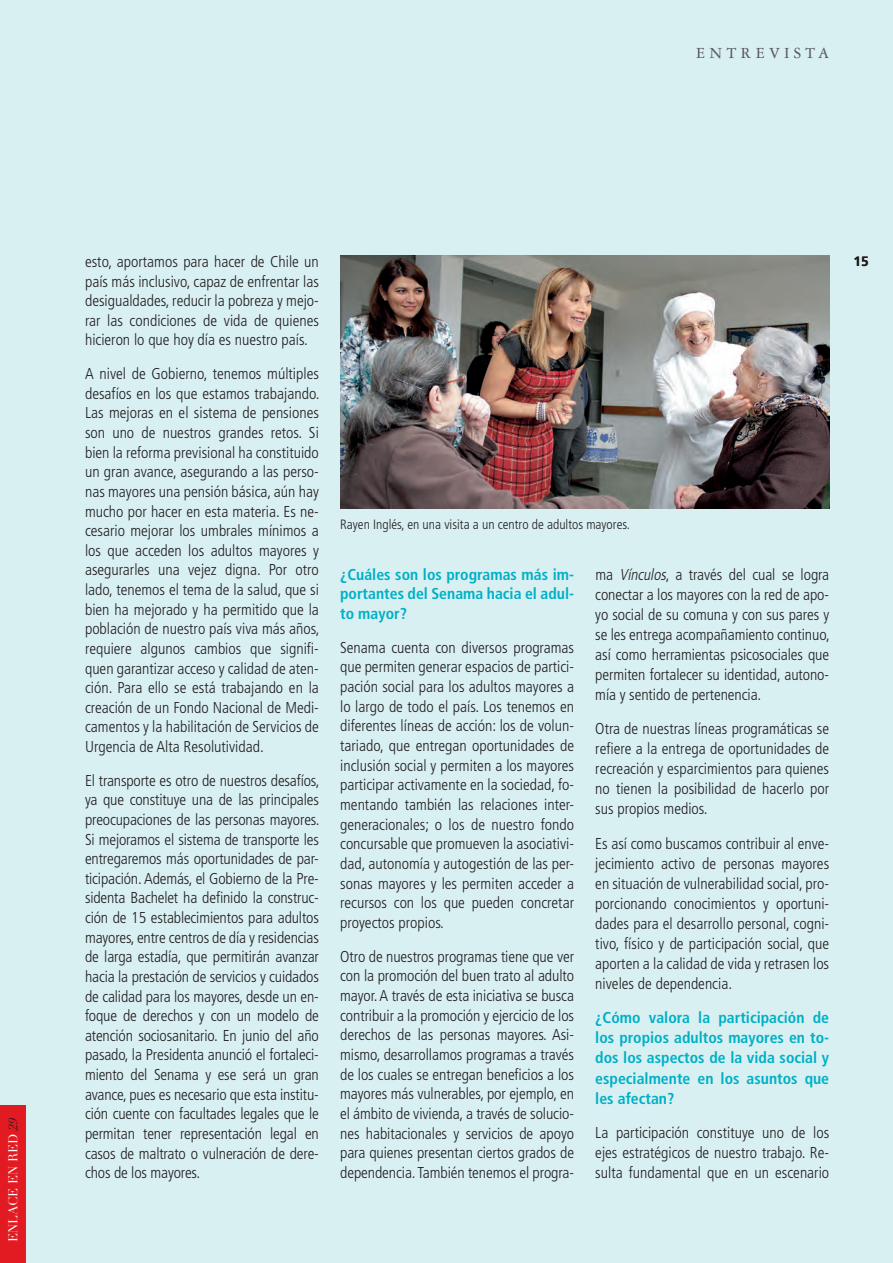
<style>
.page{position:relative;width:893px;height:1263px;background:#d9f0f3}
.page>*{position:absolute;margin:0;border:0;box-sizing:border-box;transform-origin:0 0}
.t1{font:16.5px "Garamond 3 LT Std";letter-spacing:.25em;color:#57585a}
.t2{font:300 condensed 15.75px/19.6px "Frutiger";color:#231f20;text-align:justify}
.t3{font:700 condensed 15.75px/20.1px "Frutiger";color:#00b0c5;text-align:justify}
.t4{font:300 condensed 13.5px "Frutiger";color:#231f20}
.t5{font:700 13.5px "Frutiger";color:#231f20}
.t6{font:12.75px "Didot LH";color:#fff}
.s1{font-style:italic;color:#231f20}
.s2{font-style:italic}
</style>
<div class="page">
<img style="left:340px;top:255px;width:489px;height:253px">
<div style="left:0;top:1106px;width:26px;height:157px;background:#e21a21"></div>
<p class="t1" style="left:696px;top:45px;width:135px">ENTREVISTA</p>
<p class="t6" style="left:6px;top:1242px;width:126px;rotate:-90deg">enlace en red <span class="s1">29</span></p>
<p class="t2" style="left:85px;top:252px;width:235px">esto, aportamos para hacer de Chile un país más inclusivo, capaz de enfrentar las desigualdades, reducir la pobreza y mejo&shy;rar las condiciones de vida de quienes hicieron lo que hoy día es nuestro país.</p>
<p class="t2" style="left:85px;top:364px;width:236px">A nivel de Gobierno, tenemos múltiples desafíos en los que estamos trabajando.<br>Las mejoras en el sistema de pensiones son uno de nuestros grandes retos. Si bien la reforma previsional ha constituido un gran avance, asegurando a las perso&shy;nas mayores una pensión básica, aún hay mucho por hacer en esta materia. Es ne&shy;cesario mejorar los umbrales mínimos a los que acceden los adultos mayores y asegurarles una vejez digna. Por otro lado, tenemos el tema de la salud, que si bien ha mejorado y ha permitido que la población de nuestro país viva más años, requiere algunos cambios que signifi&shy;quen garantizar acceso y calidad de aten&shy;ción. Para ello se está trabajando en la creación de un Fondo Nacional de Medi&shy;camentos y la habilitación de Servicios de Urgencia de Alta Resolutividad.</p>
<p class="t2" style="left:85px;top:771px;width:236px">El transporte es otro de nuestros desafíos, ya que constituye una de las principales preocupaciones de las personas mayores.<br>Si mejoramos el sistema de transporte les entregaremos más oportunidades de par&shy;ticipación. Además, el Gobierno de la Pre&shy;sidenta Bachelet ha definido la construc&shy;ción de 15 establecimientos para adultos mayores, entre centros de día y residencias de larga estadía, que permitirán avanzar hacia la prestación de servicios y cuidados de calidad para los mayores, desde un en&shy;foque de derechos y con un modelo de atención sociosanitario. En junio del año pasado, la Presidenta anunció el fortaleci&shy;miento del Senama y ese será un gran avance, pues es necesario que esta institu&shy;ción cuente con facultades legales que le permitan tener representación legal en casos de maltrato o vulneración de dere&shy;chos de los mayores.</p>
<p class="t4" style="left:340px;top:517px;width:291px">Rayen Inglés, en una visita a un centro de adultos mayores.</p>
<p class="t3" style="left:340px;top:564px;width:235px;line-height:19.6px">¿Cuáles son los programas más im&shy;portantes del Senama hacia el adul&shy;to mayor?</p>
<p class="t2" style="left:340px;top:637px;width:235px">Senama cuenta con diversos programas que permiten generar espacios de partici&shy;pación social para los adultos mayores a lo largo de todo el país. Los tenemos en diferentes líneas de acción: los de volun&shy;tariado, que entregan oportunidades de inclusión social y permiten a los mayores participar activamente en la sociedad, fo&shy;mentando también las relaciones inter&shy;generacionales; o los de nuestro fondo concursable que promueven la asociativi&shy;dad, autonomía y autogestión de las per&shy;sonas mayores y les permiten acceder a recursos con los que pueden concretar proyectos propios.</p>
<p class="t2" style="left:340px;top:947px;width:235px">Otro de nuestros programas tiene que ver con la promoción del buen trato al adulto mayor. A través de esta iniciativa se busca contribuir a la promoción y ejercicio de los derechos de las personas mayores. Asi&shy;mismo, desarrollamos programas a través de los cuales se entregan beneficios a los mayores más vulnerables, por ejemplo, en el ámbito de vivienda, a través de solucio&shy;nes habitacionales y servicios de apoyo para quienes presentan ciertos grados de dependencia. También tenemos el progra-</p>
<p class="t2" style="left:595px;top:564px;width:236px;line-height:20.1px">ma <span class="s2">Vínculos</span>, a través del cual se logra conectar a los mayores con la red de apo&shy;yo social de su comuna y con sus pares y se les entrega acompañamiento continuo, así como herramientas psicosociales que permiten fortalecer su identidad, autono&shy;mía y sentido de pertenencia.</p>
<p class="t2" style="left:595px;top:719px;width:235px;line-height:20.1px">Otra de nuestras líneas programáticas se refiere a la entrega de oportunidades de recreación y esparcimientos para quienes no tienen la posibilidad de hacerlo por sus propios medios.</p>
<p class="t2" style="left:595px;top:833px;width:235px;line-height:20.1px">Es así como buscamos contribuir al enve&shy;jecimiento activo de personas mayores en situación de vulnerabilidad social, pro&shy;porcionando conocimientos y oportuni&shy;dades para el desarrollo personal, cogni&shy;tivo, físico y de participación social, que aporten a la calidad de vida y retrasen los niveles de dependencia.</p>
<p class="t3" style="left:595px;top:1008px;width:235px">¿Cómo valora la participación de los propios adultos mayores en to&shy;dos los aspectos de la vida social y especialmente en los asuntos que les afectan?</p>
<p class="t2" style="left:595px;top:1122px;width:235px;line-height:20.1px">La participación constituye uno de los ejes estratégicos de nuestro trabajo. Re&shy;sulta fundamental que en un escenario</p>
<p class="t5" style="left:854px;top:253px;width:17px">15</p>
</div>
